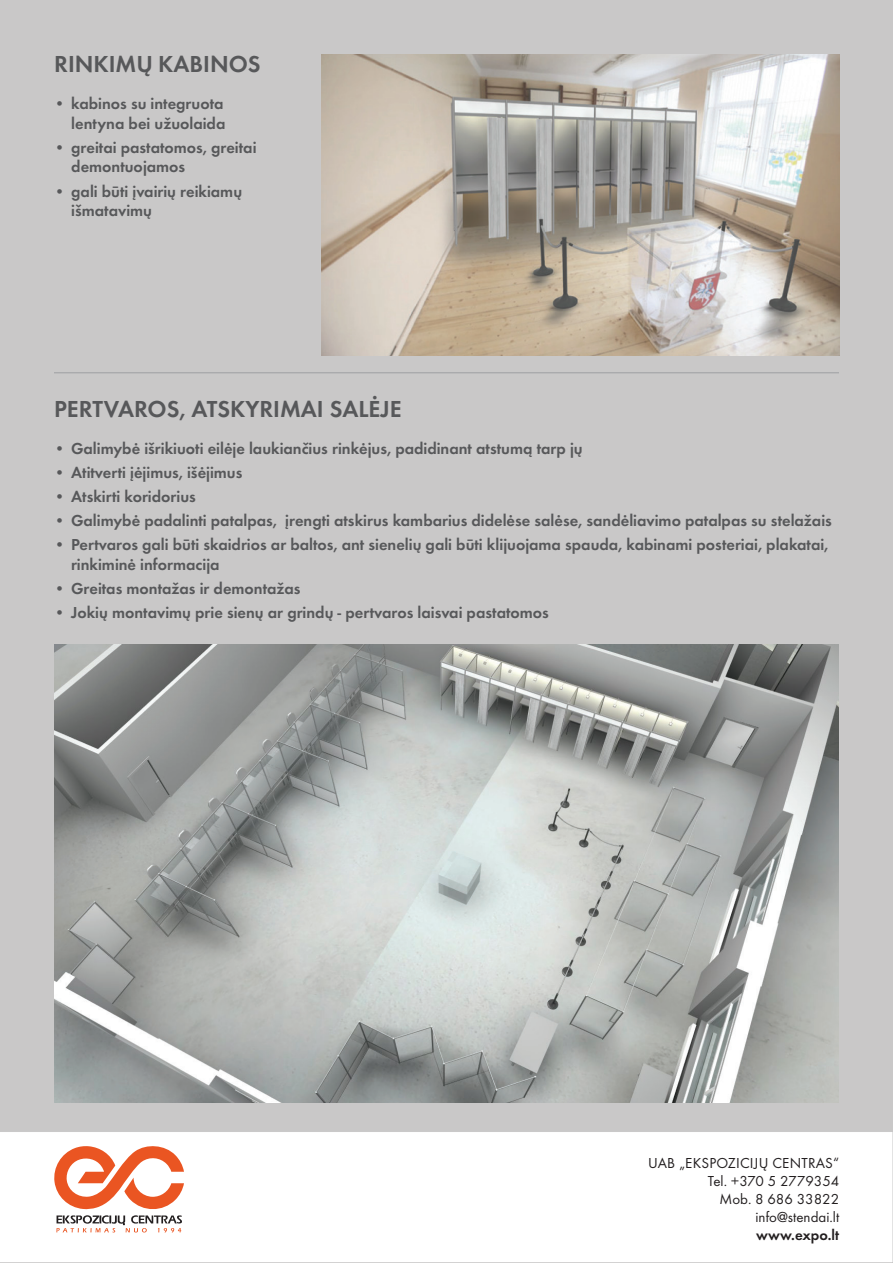
<style>
.page{position:relative;width:893px;height:1263px;background:#c9c8c8}
.page>*{position:absolute;margin:0;border:0;box-sizing:border-box;transform-origin:0 0}
.t1{font:600 24px "Futura TOT";color:#57585a}
.t2{font:600 16.5px/19.8px "Futura TOT";color:#57585a}
.t3{font:15px/18px "Futura TOT";color:#231f20;text-align:right}
.t4{font:600 15px "Futura TOT";color:#231f20}
</style>
<div class="page">
<div style="left:0;top:1132px;width:893px;height:130px;background:#fff"></div>
<svg style="left:53px;top:1143px;width:131px;height:89px;background:#eeb9a7"></svg>
<hr style="left:54px;top:372px;width:785px;height:1px;background:#9d9fa2">
<img style="left:321px;top:54px;width:518px;height:302px">
<img style="left:54px;top:645px;width:785px;height:458px">
<h1 class="t1" style="left:54px;top:50px;width:208px">RINKIMŲ KABINOS</h1>
<p class="t2" style="left:54px;top:93px;width:173px;text-align:right">• kabinos su integruota lentyna bei užuolaida</p>
<p class="t2" style="left:71px;top:137px;width:187px;text-indent:-17px">• greitai pastatomos, greitai demontuojamos</p>
<p class="t2" style="left:71px;top:181px;width:172px;text-indent:-17px">• gali būti įvairių reikiamų išmatavimų</p>
<h1 class="t1" style="left:54px;top:394px;width:349px">PERTVAROS, ATSKYRIMAI SALĖJE</h1>
<p class="t2" style="left:54px;top:438px;width:530px">• Galimybė išrikiuoti eilėje laukiančius rinkėjus, padidinant atstumą tarp jų</p>
<p class="t2" style="left:54px;top:462px;width:190px">• Atitverti įėjimus, išėjimus</p>
<p class="t2" style="left:54px;top:486px;width:143px">• Atskirti koridorius</p>
<p class="t2" style="left:54px;top:510px;width:779px">• Galimybė padalinti patalpas, įrengti atskirus kambarius didelėse salėse, sandėliavimo patalpas su stelažais</p>
<p class="t2" style="left:71px;top:534px;width:759px;text-indent:-17px">• Pertvaros gali būti skaidrios ar baltos, ant sienelių gali būti klijuojama spauda, kabinami posteriai, plakatai, rinkiminė informacija</p>
<p class="t2" style="left:54px;top:578px;width:248px">• Greitas montažas ir demontažas</p>
<p class="t2" style="left:54px;top:602px;width:496px">• Jokių montavimų prie sienų ar grindų - pertvaros laisvai pastatomos</p>
<p class="t3" style="left:648px;top:1154px;width:193px">UAB „EKSPOZICIJŲ CENTRAS“<br>TEL. +370 5 2779354<br>MOB. 8 686 33822<br>INFO@STENDAI.LT</p>
<p class="t4" style="left:756px;top:1226px;width:84px">www.expo.lt</p>
</div>
